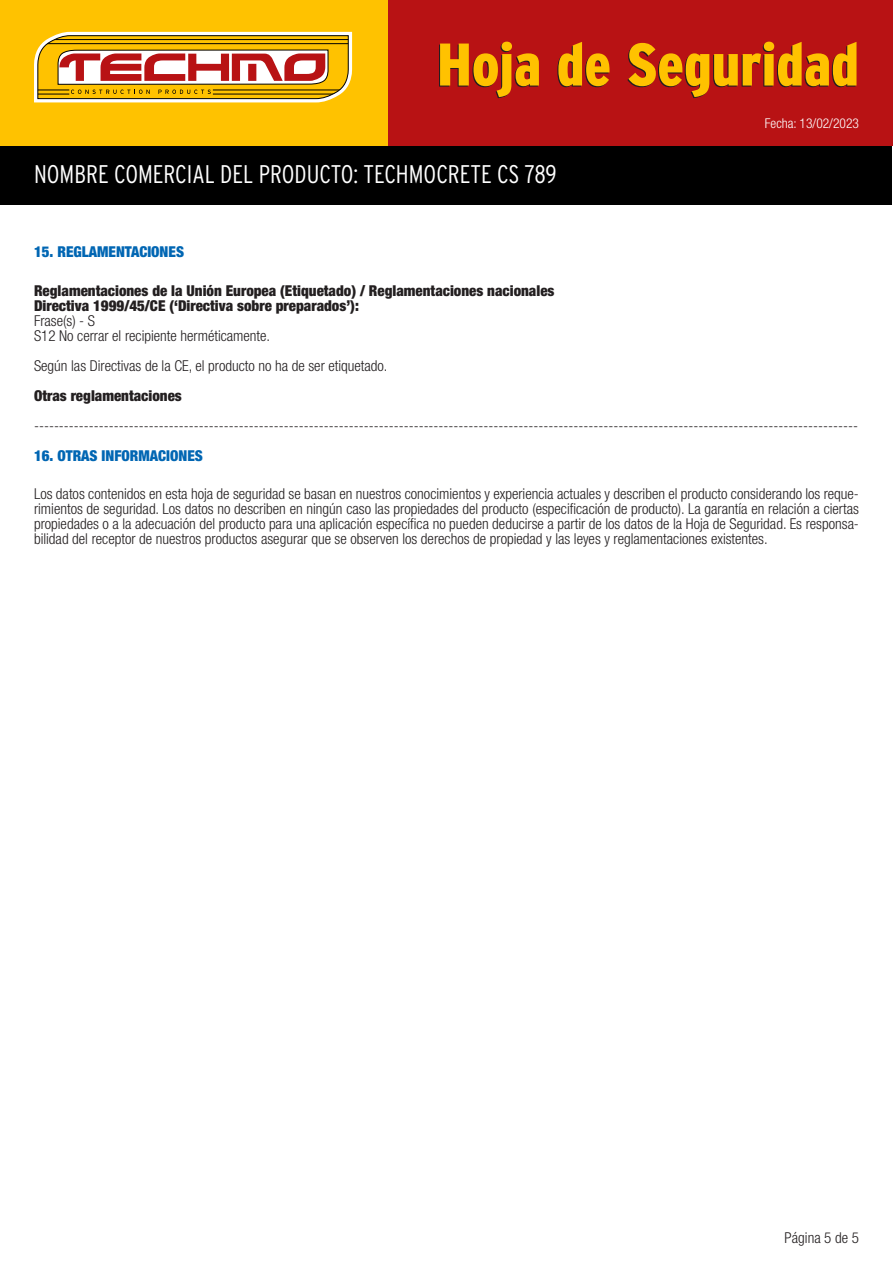
<style>
.page{position:relative;width:893px;height:1263px;background:#fff}
.page>*{position:absolute;margin:0;border:0;box-sizing:border-box;transform-origin:0 0}
.t1{font:900 condensed 60px "Interstate";color:#ffc200}
.t2{font:300 condensed 25.5px "Interstate";color:#fff}
.general{font:300 condensed 15px/15px "Helvetica Neue LT Std";color:#231f20;text-align:justify}
.general-2{font:900 condensed 15px "Helvetica Neue LT Std";color:#231f20}
.ladillo_azul{font:900 condensed 15px "Helvetica Neue LT Std";color:#0166b3}
.t3{font:300 condensed 13.5px "Helvetica Neue LT Std";color:#fff}
</style>
<div class="page">
<div style="left:0;top:104px;width:892px;height:101px;background:#000"></div>
<div style="left:0;top:0;width:892px;height:145px;background:#ffc200"></div>
<div style="left:388px;top:0;width:504px;height:145px;background:#b81214"></div>
<svg style="left:34px;top:31px;width:319px;height:72px"></svg>
<h1 class="t1" style="left:437px;top:31px;width:423px">Hoja de Seguridad</h1>
<h2 class="t2" style="left:34px;top:160px;width:524px">NOMBRE COMERCIAL DEL PRODUCTO: TECHMOCRETE CS 789</h2>
<p class="t3" style="left:765px;top:116px;width:96px">Fecha: 13/02/2023</p>
<p class="ladillo_azul" style="left:34px;top:243px;width:152px">15. REGLAMENTACIONES</p>
<p class="general-2" style="left:34px;top:281px;width:522px">Reglamentaciones de la Unión Europea (Etiquetado) / Reglamentaciones nacionales</p>
<p class="general-2" style="left:34px;top:296px;width:326px">Directiva 1999/45/CE (‘Directiva sobre preparados’):</p>
<p class="general" style="left:34px;top:313px;width:63px">Frase(s) - S</p>
<p class="general" style="left:34px;top:328px;width:238px">S12 No cerrar el recipiente herméticamente.</p>
<p class="general" style="left:34px;top:358px;width:355px">Según las Directivas de la CE, el producto no ha de ser etiquetado.</p>
<p class="general-2" style="left:34px;top:386px;width:149px">Otras reglamentaciones</p>
<p class="general" style="left:34px;top:418px;width:826px">---------------------------------------------------------------------------------------------------------------------------------------------------------------------</p>
<p class="ladillo_azul" style="left:34px;top:446px;width:170px">16. OTRAS INFORMACIONES</p>
<p class="general" style="left:34px;top:486px;width:826px">Los datos contenidos en esta hoja de seguridad se basan en nuestros conocimientos y experiencia actuales y describen el producto considerando los reque&shy;rimientos de seguridad. Los datos no describen en ningún caso las propiedades del producto (especificación de producto). La garantía en relación a ciertas propiedades o a la adecuación del producto para una aplicación específica no pueden deducirse a partir de los datos de la Hoja de Seguridad. Es responsa&shy;bilidad del receptor de nuestros productos asegurar que se observen los derechos de propiedad y las leyes y reglamentaciones existentes.</p>
<p class="general" style="left:785px;top:1230px;width:76px">Página 5 de 5</p>
</div>
